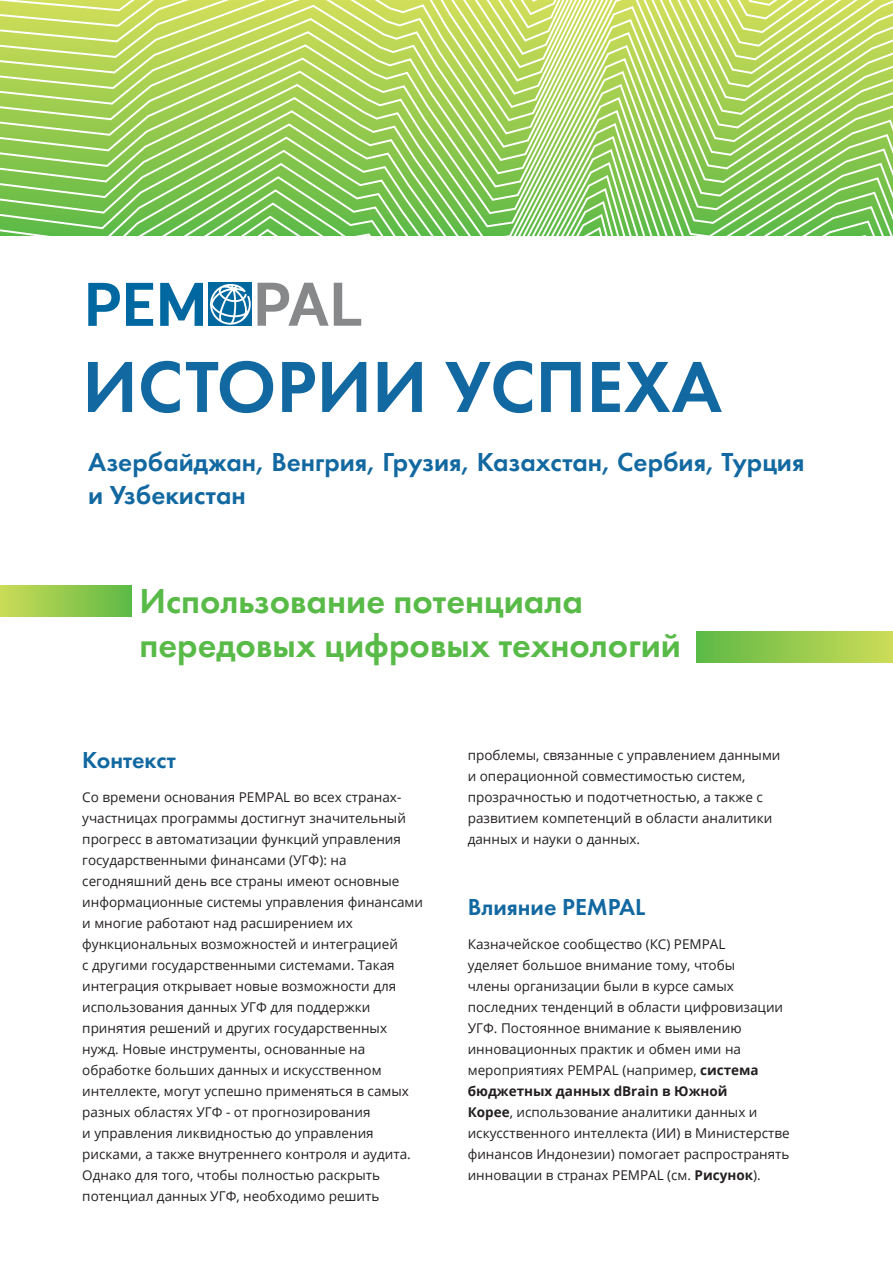
<style>
.page{position:relative;width:893px;height:1263px;background:#fff}
.page>*{position:absolute;margin:0;border:0;box-sizing:border-box;transform-origin:0 0}
.t1{font:600 75px "Futura PT";color:#1268a0}
.subtitle_level_1_1_1_1{font:600 36px/43.2px "Futura PT";color:#58ba47}
.t2{font:600 27px/32.4px "Futura PT";color:#1268a0}
.subtitle_level_1_1_1_1-2{font:600 24px "Futura PT";color:#1268a0}
.Body_text{font:13.5px/21px "Open Sans";color:#231f20}
.s1{font-weight:700}
</style>
<div class="page">
<svg style="left:0;top:0;width:893px;height:6px;background:#d9e47a"></svg>
<svg style="left:0;top:6px;width:893px;height:16px;background:#d5e279"></svg>
<svg style="left:0;top:22px;width:893px;height:15px;background:#cfe077"></svg>
<svg style="left:0;top:37px;width:893px;height:16px;background:#c9de76"></svg>
<svg style="left:0;top:53px;width:893px;height:16px;background:#c3dc75"></svg>
<svg style="left:0;top:69px;width:893px;height:14px;background:#bdda74"></svg>
<svg style="left:0;top:83px;width:893px;height:13px;background:#b8d973"></svg>
<svg style="left:0;top:96px;width:893px;height:13px;background:#b3d772"></svg>
<svg style="left:0;top:109px;width:893px;height:13px;background:#aed571"></svg>
<svg style="left:0;top:122px;width:893px;height:13px;background:#aad471"></svg>
<svg style="left:0;top:135px;width:893px;height:13px;background:#a4d270"></svg>
<svg style="left:0;top:148px;width:893px;height:13px;background:#9fd06f"></svg>
<svg style="left:0;top:161px;width:893px;height:13px;background:#99cf6f"></svg>
<svg style="left:0;top:174px;width:893px;height:13px;background:#94cd6e"></svg>
<svg style="left:0;top:187px;width:893px;height:48px;background:#86ca6c"></svg>
<div style="left:209px;top:283px;width:43px;height:43px;background:#00679f"></div>
<svg style="left:88px;top:283px;width:115px;height:43px"></svg>
<svg style="left:258px;top:283px;width:103px;height:43px"></svg>
<svg style="left:210px;top:284px;width:41px;height:41px"></svg>
<div style="left:0;top:586px;width:132px;height:31px;background:linear-gradient(to right,#ccdb57,#5eb946)"></div>
<div style="left:696px;top:631px;width:197px;height:31px;background:linear-gradient(to right,#5eb946,#cddc57)"></div>
<p class="t1" style="left:82px;top:340px;width:641px">ИСТОРИИ УСПЕХА</p>
<p class="t2" style="left:88px;top:446px;width:718px">Азербайджан, Венгрия, Грузия, Казахстан, Сербия, Турция и Узбекистан</p>
<p class="subtitle_level_1_1_1_1" style="left:139px;top:579px;width:543px">Использование потенциала передовых цифровых технологий</p>
<p class="subtitle_level_1_1_1_1-2" style="left:82px;top:745px;width:95px">Контекст</p>
<p class="Body_text" style="left:82px;top:786px;width:342px">Со времени основания PEMPAL во всех странах&shy;участницах программы достигнут значительный прогресс в автоматизации функций управления государственными финансами (УГФ): на сегодняшний день все страны имеют основные информационные системы управления финансами и многие работают над расширением их функциональных возможностей и интеграцией<br>с другими государственными системами. Такая интеграция открывает новые возможности для использования данных УГФ для поддержки принятия решений и других государственных нужд. Новые инструменты, основанные на обработке больших данных и искусственном интеллекте, могут успешно применяться в самых разных областях УГФ - от прогнозирования<br>и управления ликвидностью до управления рисками, а также внутреннего контроля и аудита.<br>Однако для того, чтобы полностью раскрыть потенциал данных УГФ, необходимо решить</p>
<p class="Body_text" style="left:468px;top:744px;width:314px">проблемы, связанные с управлением данными и операционной совместимостью систем, прозрачностью и подотчетностью, а также с развитием компетенций в области аналитики данных и науки о данных.</p>
<p class="subtitle_level_1_1_1_1-2" style="left:468px;top:892px;width:179px">Влияние PEMPAL</p>
<p class="Body_text" style="left:468px;top:933px;width:323px">Казначейское сообщество (КС) PEMPAL<br>уделяет большое внимание тому, чтобы<br>члены организации были в курсе самых последних тенденций в области цифровизации УГФ. Постоянное внимание к выявлению инновационных практик и обмен ими на мероприятиях PEMPAL (например, <span class="s1">система бюджетных данных dBrain в Южной<br>Корее</span>, использование аналитики данных и искусственного интеллекта (ИИ) в Министерстве финансов Индонезии) помогает распространять инновации в странах PEMPAL (см. <span class="s1">Рисунок</span>).</p>
</div>
